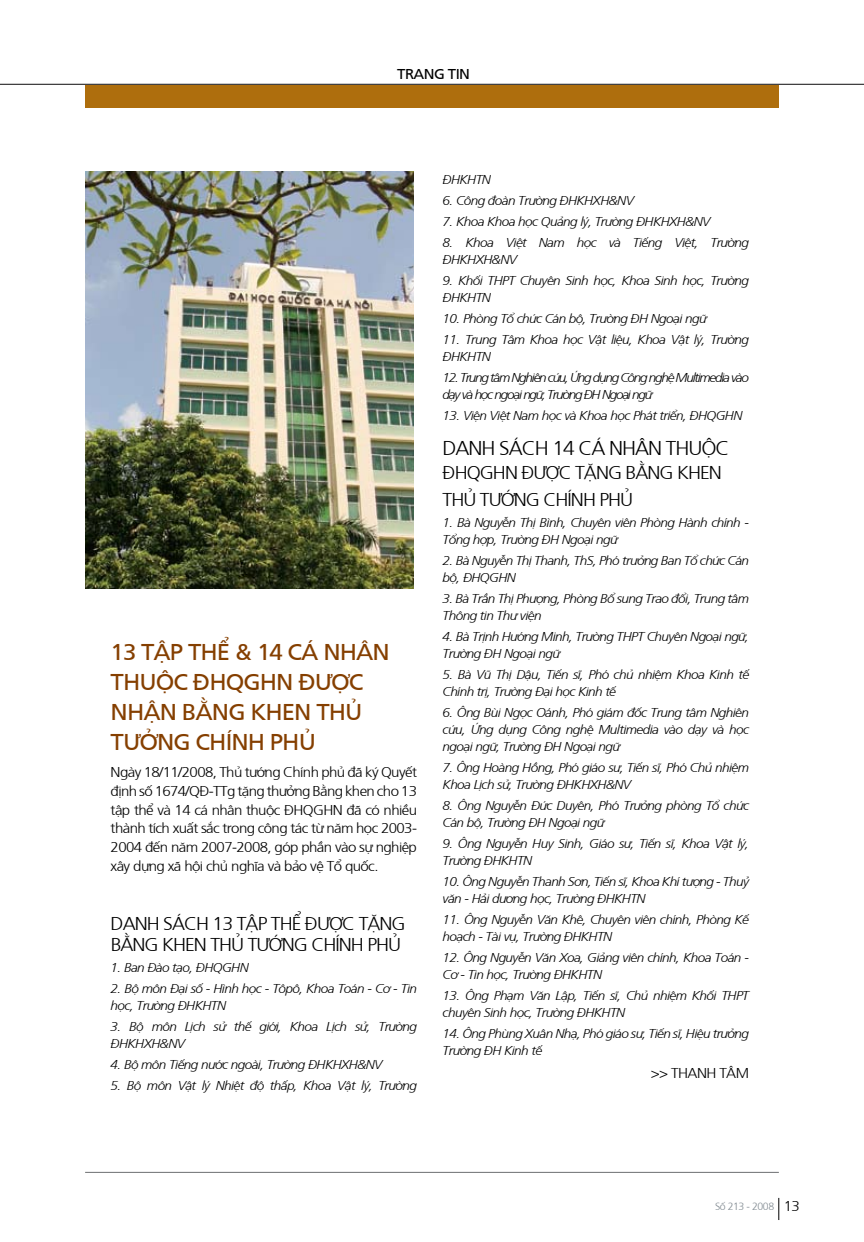
<style>
.page{position:relative;width:864px;height:1242px;background:#fff}
.page>*{position:absolute;margin:0;border:0;box-sizing:border-box;transform-origin:0 0}
.t1{font:22.8px/30px "Frutiger";letter-spacing:-.04em;color:#853f00;scale:1.05 1}
.t2{font:300 19.95px "Frutiger";letter-spacing:-.05em;color:#000;scale:1.05 1}
.t3{font:300 18.6px/26.2px "Frutiger";letter-spacing:-.05em;color:#000;scale:1.05 1}
.t4{font:300 14.25px/18.8px "Frutiger";letter-spacing:-.04em;color:#000;text-align:justify;scale:1.05 1}
.t5{font:14.25px "Frutiger";letter-spacing:-.04em;color:#000;scale:1.05 1}
.t6{font:italic 300 12.9px/17px "Frutiger";letter-spacing:-.04em;color:#000;scale:1.05 1}
.t7{font:italic 300 12.9px/17px "Frutiger";letter-spacing:-.09em;color:#000;scale:1.05 1}
.t8{font:300 10.5px "Frutiger";letter-spacing:-.04em;color:#828b92}
.s1{font-size:14.25px;color:#000}
</style>
<div class="page">
<div style="left:85px;top:85px;width:693px;height:22px;background:#ae6e0d"></div>
<img style="left:85px;top:172px;width:328px;height:416px">
<hr style="left:0;top:84px;width:863px;height:1px;background:#0d0c0d">
<hr style="left:85px;top:1172px;width:693px;height:1px;background:#6d6f71">
<svg style="left:778px;top:1198px;width:1px;height:22px"></svg>
<p class="t5" style="left:397px;top:64px;width:71px">TRANG TIN</p>
<h1 class="t1" style="left:111px;top:635px;width:267px">13 TẬP TH Ể &amp; 14 CÁ NHÂN<br>TH UỘC ĐHQG HN ĐƯỢC<br>NHẬN BẰNG KHE</h1>
<h1 class="t1" style="left:111px;top:695px;width:241px;text-indent:184px">N TH Ủ<br>TƯỞNG CH ÍNH PH Ủ</h1>
<p class="t4" style="left:111px;top:762px;width:293px">Ngày 18/11/2008, Thủ tướng Chính phủ đã ký Quyết định số 1674/QĐ-TTg tặng thưởng Bằng khen cho 13 tập thể và 14 cá nhân thuộc ĐHQGHN đã có nhiều thành tích xuất sắc trong công tác từ năm học 2003- 2004 đến năm 2007-2008, góp phần vào sự nghiệp xây dựng xã hội chủ nghĩa và bảo vệ Tổ quốc.</p>
<h3 class="t3" style="left:111px;top:909px;width:24px">Danh</h3>
<h3 class="t3" style="left:163px;top:909px;width:12px">sách</h3>
<h3 class="t3" style="left:212px;top:909px;width:171px">13 tập th ể được tặng</h3>
<h3 class="t3" style="left:111px;top:930px;width:60px">Bằng khen</h3>
<h3 class="t3" style="left:210px;top:930px;width:160px">Thủ tướng Chính phủ</h3>
<p class="t6" style="left:111px;top:958px;width:133px">1. Ban Đào tạo, ĐHQGHN</p>
<p class="t6" style="left:111px;top:979px;width:293px">2. Bộ môn Đại số - Hình học - Tôpô, Khoa Toán - Cơ - Tin học, Trường ĐHKHTN</p>
<p class="t6" style="left:111px;top:1017px;width:293px">3. Bộ môn Lịch sử thế giới, Khoa Lịch sử, Trường<br>ĐHKHXH&amp;NV</p>
<p class="t6" style="left:111px;top:1055px;width:260px">4. Bộ môn Tiếng nước ngoài, Trường ĐHKHXH&amp;NV</p>
<p class="t6" style="left:111px;top:1076px;width:293px">5. Bộ môn Vật lý Nhiệt độ thấp, Khoa Vật lý, Trường</p>
<p class="t6" style="left:442px;top:170px;width:48px">ĐHKHTN</p>
<p class="t6" style="left:442px;top:191px;width:184px">6. Công đoàn Trường ĐHKHXH&amp;NV</p>
<p class="t6" style="left:442px;top:212px;width:256px">7. Khoa Khoa học Quảng lý, Trường ĐHKHXH&amp;NV</p>
<p class="t6" style="left:442px;top:233px;width:293px">8. Khoa Việt Nam học và Tiếng Việt, Trường<br>ĐHKHXH&amp;NV</p>
<p class="t6" style="left:442px;top:271px;width:293px">9. Khối THPT Chuyên Sinh học, Khoa Sinh học, Trường<br>ĐHKHTN</p>
<p class="t6" style="left:442px;top:309px;width:253px">10. Phòng Tổ chức Cán bộ, Trường ĐH Ngoại ngữ</p>
<p class="t6" style="left:442px;top:330px;width:293px">11. Trung Tâm Khoa học Vật liệu, Khoa Vật lý, Trường<br>ĐHKHTN</p>
<p class="t7" style="left:442px;top:368px;width:293px">12. Trung tâm Nghiên cứu, Ứng dụng Công nghệ Multimedia vào dạy và học ngoại ngữ, Trường ĐH Ngoại ngữ</p>
<p class="t6" style="left:442px;top:406px;width:287px">13. Viện Việt Nam học và Khoa học Phát triển, ĐHQGHN</p>
<h2 class="t2" style="left:442px;top:434px;width:26px">Danh</h2>
<h2 class="t2" style="left:499px;top:434px;width:13px">sách</h2>
<h2 class="t2" style="left:552px;top:434px;width:165px">14 cá nhân thuộc</h2>
<h3 class="t3" style="left:442px;top:458px;width:234px">ĐHQGHN được tặng Bằng khen<br>Thủ tướng Chính phủ</h3>
<p class="t6" style="left:442px;top:513px;width:293px">1. Bà Nguyễn Thị Bình, Chuyên viên Phòng Hành chính -<br>Tổng hợp, Trường ĐH Ngoại ngữ</p>
<p class="t6" style="left:442px;top:551px;width:293px">2. Bà Nguyễn Thị Thanh, ThS, Phó trưởng Ban Tổ chức Cán bộ, ĐHQGHN</p>
<p class="t6" style="left:442px;top:589px;width:293px">3. Bà Trần Thị Phượng, Phòng Bổ sung Trao đổi, Trung tâm<br>Thông tin Thư viện</p>
<p class="t6" style="left:442px;top:627px;width:293px">4. Bà Trịnh Hướng Minh, Trường THPT Chuyên Ngoại ngữ,<br>Trường ĐH Ngoại ngữ</p>
<p class="t6" style="left:442px;top:665px;width:293px">5. Bà Vũ Thị Dậu, Tiến sĩ, Phó chủ nhiệm Khoa Kinh tế<br>Chính trị, Trường Đại học Kinh tế</p>
<p class="t6" style="left:442px;top:703px;width:293px;text-align:justify">6. Ông Bùi Ngọc Oánh, Phó giám đốc Trung tâm Nghiên cứu, Ứng dụng Công nghệ Multimedia vào dạy và học ngoại ngữ, Trường ĐH Ngoại ngữ</p>
<p class="t6" style="left:442px;top:758px;width:293px">7. Ông Hoàng Hồng, Phó giáo sư, Tiến sĩ, Phó Chủ nhiệm<br>Khoa Lịch sử, Trường ĐHKHXH&amp;NV</p>
<p class="t6" style="left:442px;top:796px;width:293px">8. Ông Nguyễn Đức Duyên, Phó Trưởng phòng Tổ chức<br>Cán bộ, Trường ĐH Ngoại ngữ</p>
<p class="t6" style="left:442px;top:834px;width:293px">9. Ông Nguyễn Huy Sinh, Giáo sư, Tiến sĩ, Khoa Vật lý,<br>Trường ĐHKHTN</p>
<p class="t6" style="left:442px;top:872px;width:293px">10. Ông Nguyễn Thanh Sơn, Tiến sĩ, Khoa Khí tượng - Thuỷ văn - Hải dương học, Trường ĐHKHTN</p>
<p class="t6" style="left:442px;top:910px;width:293px">11. Ông Nguyễn Văn Khê, Chuyên viên chính, Phòng Kế hoạch - Tài vụ, Trường ĐHKHTN</p>
<p class="t6" style="left:442px;top:948px;width:293px">12. Ông Nguyễn Văn Xoa, Giảng viên chính, Khoa Toán -<br>Cơ - Tin học, Trường ĐHKHTN</p>
<p class="t6" style="left:442px;top:986px;width:293px">13. Ông Phạm Văn Lập, Tiến sĩ, Chủ nhiệm Khối THPT chuyên Sinh học, Trường ĐHKHTN</p>
<p class="t6" style="left:442px;top:1024px;width:293px">14. Ông Phùng Xuân Nhạ, Phó giáo sư, Tiến sĩ, Hiệu trưởng<br>Trường ĐH Kinh tế</p>
<p class="t4" style="left:650px;top:1062px;width:29px">&gt;&gt; thanh</p>
<p class="t4" style="left:719px;top:1062px;width:27px">tâm</p>
<p class="t8" style="left:714px;top:1198px;width:86px">Số 213 - 2008 <span class="s1">13</span></p>
</div>
